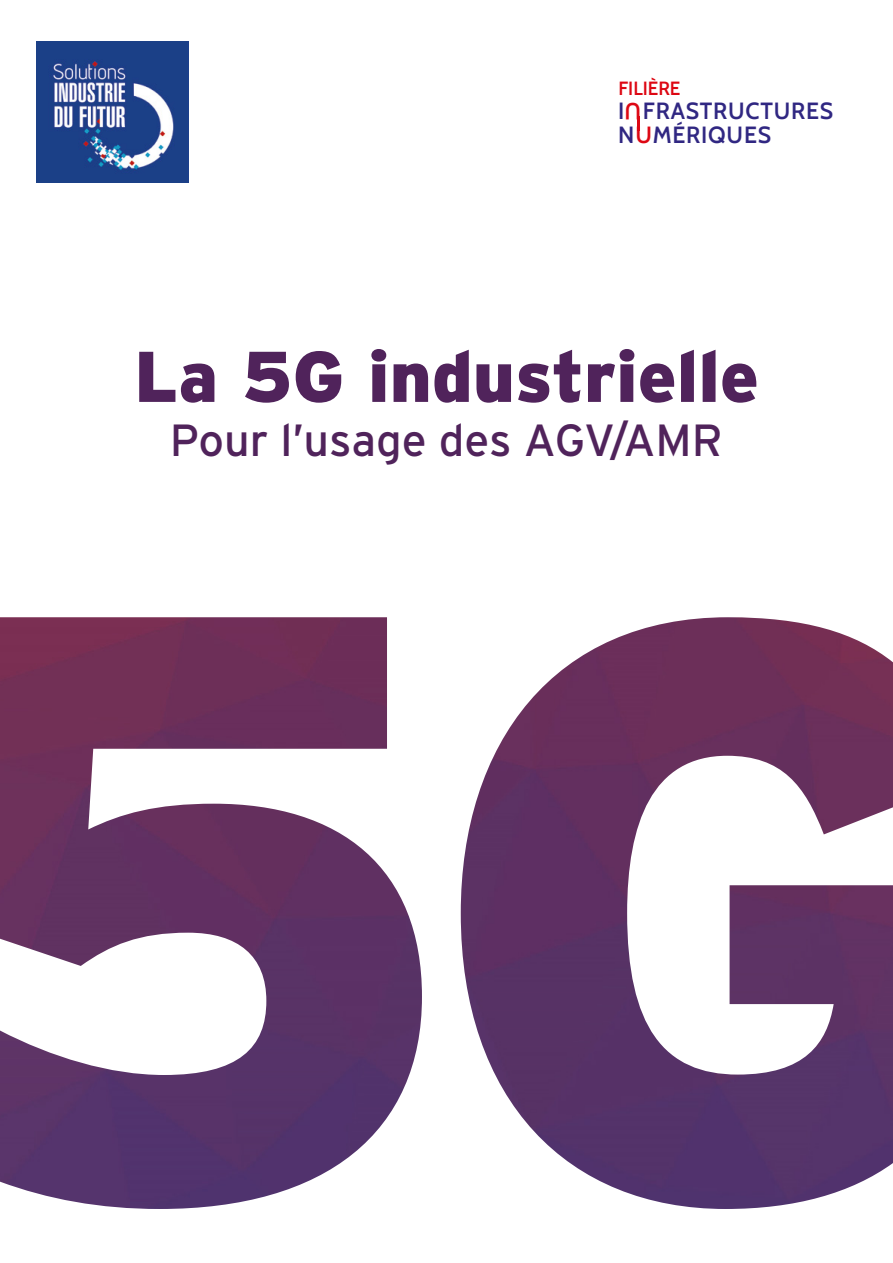
<style>
.page{position:relative;width:893px;height:1263px;background:#fff}
.page>*{position:absolute;margin:0;border:0;box-sizing:border-box;transform-origin:0 0}
.t1{font:900 71.55px "Interstate";color:#50235b}
.t2{font:45px "Interstate";color:#50235b}
.t3{font:23.4px/24px "Cabin";letter-spacing:.035em;color:#302782}
.t4{font:23.4px "Cabin";color:#dd0713}
.t5{font:19.05px "Cabin";color:#dd0713}
</style>
<div class="page">
<img style="left:36px;top:41px;width:152px;height:142px">
<hr style="left:637px;top:116px;width:3px;height:15px;background:#dd0713">
<img style="left:0;top:617px;width:422px;height:592px">
<img style="left:461px;top:617px;width:432px;height:592px">
<p class="t5" style="left:618px;top:73px;width:64px">FILIÈRE</p>
<p class="t3" style="left:618px;top:97px;width:217px">I FRASTRUCTURES<br>N MÉRIQUES</p>
<p class="t4" style="left:641px;top:130px;width:18px;rotate:-180deg">U</p>
<p class="t4" style="left:635px;top:117px;width:18px">U</p>
<h1 class="t1" style="left:134px;top:336px;width:626px">La 5G industrielle</h1>
<h2 class="t2" style="left:170px;top:415px;width:555px">Pour l’usage des AGV/AMR</h2>
</div>
